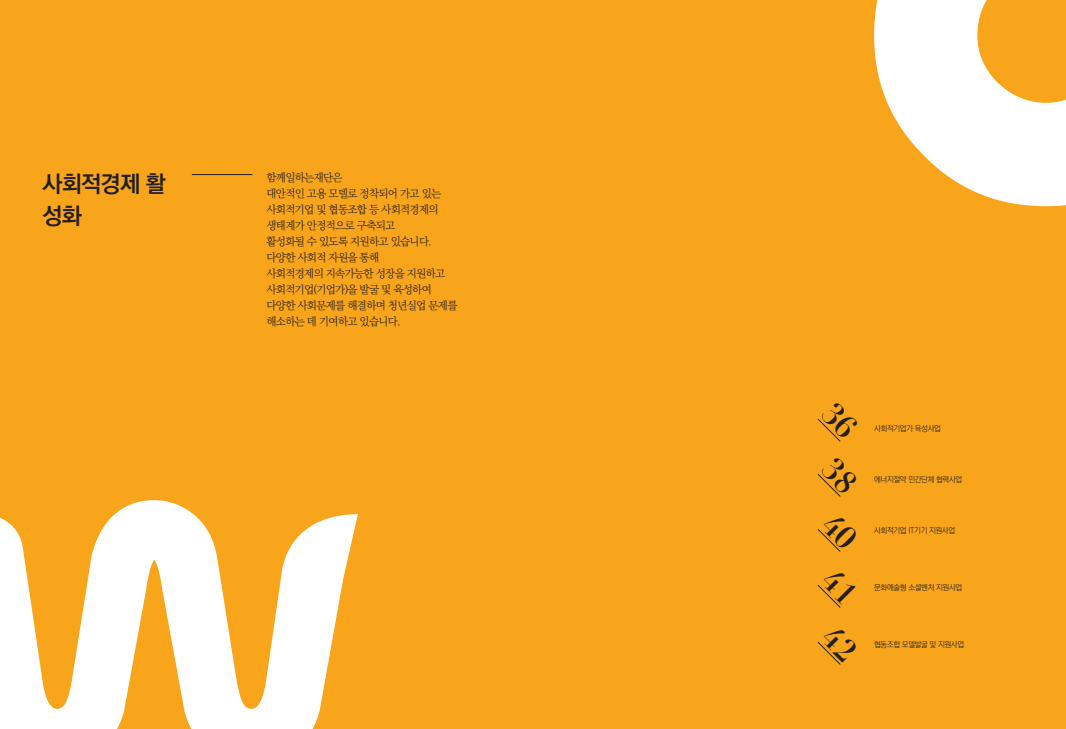
<style>
.page{position:relative;width:1066px;height:729px;background:#f9a51b}
.page>*{position:absolute;margin:0;border:0;box-sizing:border-box;transform-origin:0 0}
.t1{font:700 23px/32px "Ko Pub Dotum";letter-spacing:-.03em;color:#231f20}
.t2{font:300 11px/16px "Ko Pub Batang";letter-spacing:-.06em;color:#231f20}
.t3{font:300 8px "Ko Pub Dotum";letter-spacing:-.04em;color:#231f20}
</style>
<div class="page">
<svg style="left:0;top:500px;width:358px;height:229px;fill:#fff"></svg>
<svg style="left:874px;top:0;width:192px;height:206px;fill:#fff"></svg>
<hr style="left:192px;top:174px;width:60px;height:1px;background:#231f20">
<svg style="left:817px;top:418px;width:24px;height:24px"></svg>
<svg style="left:817px;top:473px;width:24px;height:24px"></svg>
<svg style="left:817px;top:529px;width:24px;height:23px"></svg>
<svg style="left:817px;top:585px;width:24px;height:23px"></svg>
<svg style="left:817px;top:641px;width:24px;height:24px"></svg>
<h1 class="t1" style="left:43px;top:168px;width:124px">사회적경제 활 성화</h1>
<p class="t2" style="left:266px;top:170px;width:192px">함께일하는재단은<br>대안적인 고용 모델로 정착되어 가고 있는 사회적기업 및 협동조합 등 사회적경제의 생태계가 안정적으로 구축되고<br>활성화될 수 있도록 지원하고 있습니다. 다양한 사회적 자원을 통해<br>사회적경제의 지속가능한 성장을 지원하고 사회적기업(기업가)을 발굴 및 육성하여 다양한 사회문제를 해결하며 청년실업 문제를 해소하는 데 기여하고 있습니다.</p>
<p class="t3" style="left:874px;top:424px;width:68px">사회적기업가 육성사업</p>
<p class="t3" style="left:874px;top:475px;width:90px">에너지절약 민간단체 협력사업</p>
<p class="t3" style="left:874px;top:526px;width:83px">사회적기업 IT기기 지원사업</p>
<p class="t3" style="left:874px;top:583px;width:90px">문화예술형 소셜벤처 지원사업</p>
<p class="t3" style="left:874px;top:640px;width:92px">협동조합 모델발굴 및 지원사업</p>
</div>
